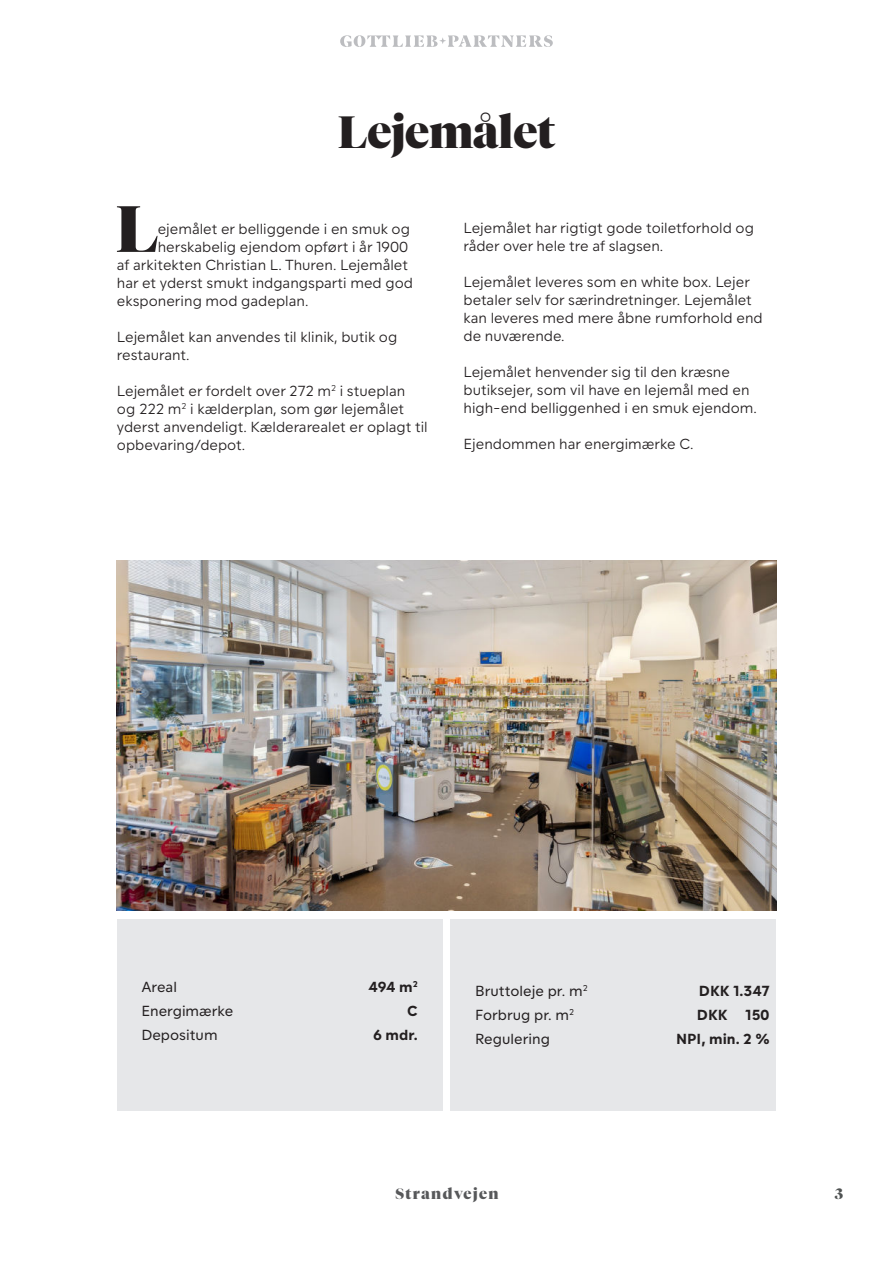
<style>
.page{position:relative;width:893px;height:1263px;background:#fff}
.page>*{position:absolute;margin:0;border:0;box-sizing:border-box;transform-origin:0 0}
.t1{font:900 65.1px "Tiempos Fine";color:#231f20}
.t2{font:900 45px "Tiempos Fine";color:#231f20}
.t3{font:300 15px/18px "KP Sans";color:#231f20}
.t4{font:15px/24px "KP Sans";color:#231f20}
.t5{font:700 15px/24px "KP Sans";color:#231f20;text-align:right}
.t6{font:900 15px "Tiempos Fine";letter-spacing:.1em;color:#57585a}
.t7{font:900 15px "Tiempos Fine";color:#4f5252}
</style>
<div class="page">
<svg style="left:340px;top:35px;width:213px;height:12px"></svg>
<img style="left:117px;top:560px;width:659px;height:350px">
<div style="left:117px;top:919px;width:325px;height:191px;background:#e6e7e9"></div>
<div style="left:451px;top:919px;width:325px;height:191px;background:#e6e7e9"></div>
<h2 class="t2" style="left:338px;top:105px;width:219px">Lejemålet</h2>
<h1 class="t1" style="left:116px;top:190px;width:44px">L</h1>
<p class="t3" style="left:158px;top:219px;width:254px">ejemålet er belliggende i en smuk og</p>
<p class="t3" style="left:158px;top:237px;width:252px">herskabelig ejendom opført i år 1900</p>
<p class="t3" style="left:117px;top:255px;width:293px">af arkitekten Christian L. Thuren. Lejemålet</p>
<p class="t3" style="left:117px;top:273px;width:298px">har et yderst smukt indgangsparti med god</p>
<p class="t3" style="left:117px;top:291px;width:193px">eksponering mod gadeplan.</p>
<p class="t3" style="left:117px;top:327px;width:282px">Lejemålet kan anvendes til klinik, butik og restaurant.</p>
<p class="t3" style="left:117px;top:381px;width:312px">Lejemålet er fordelt over 272 m<sup>2</sup> i stueplan<br>og 222 m<sup>2</sup> i kælderplan, som gør lejemålet yderst anvendeligt. Kælderarealet er oplagt til opbevaring/depot.</p>
<p class="t3" style="left:463px;top:218px;width:292px">Lejemålet har rigtigt gode toiletforhold og råder over hele tre af slagsen.</p>
<p class="t3" style="left:463px;top:272px;width:301px">Lejemålet leveres som en white box. Lejer betaler selv for særindretninger. Lejemålet kan leveres med mere åbne rumforhold end de nuværende.</p>
<p class="t3" style="left:463px;top:362px;width:295px">Lejemålet henvender sig til den kræsne butiksejer, som vil have en lejemål med en high-end belliggenhed i en smuk ejendom.</p>
<p class="t3" style="left:463px;top:434px;width:232px">Ejendommen har energimærke C.</p>
<p class="t5" style="left:368px;top:976px;width:51px">494 m<sup>2<br></sup>C<br>6 mdr.</p>
<p class="t5" style="left:676px;top:980px;width:95px">DKK 1.347<br>DKK 150<br>NPI, min. 2 %</p>
<p class="t4" style="left:141px;top:975px;width:93px">Areal<br>Energimærke<br>Depositum</p>
<p class="t4" style="left:475px;top:979px;width:114px">Bruttoleje pr. m<sup>2<br></sup>Forbrug pr. m<sup>2<br></sup>Regulering</p>
<p class="t6" style="left:395px;top:1187px;width:105px">Strandvejen</p>
<p class="t7" style="left:835px;top:1185px;width:10px">3</p>
</div>
